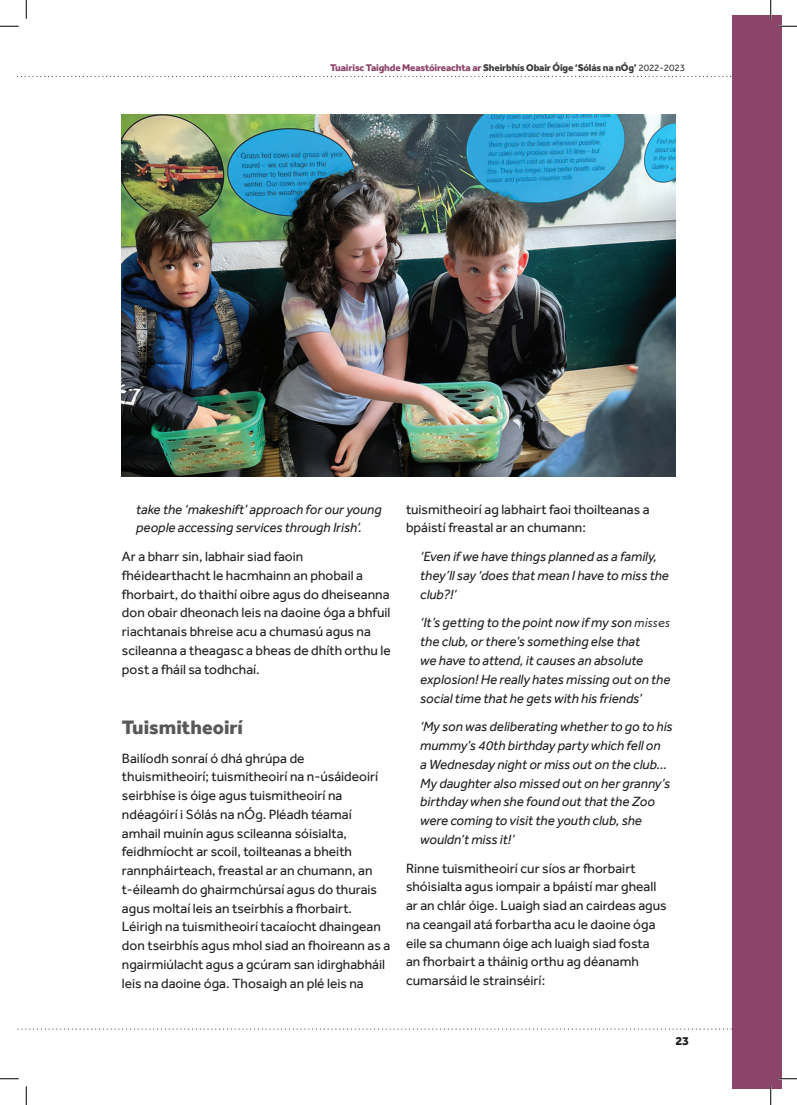
<style>
.page{position:relative;width:797px;height:1105px;background:#fff}
.page>*{position:absolute;margin:0;border:0;box-sizing:border-box;transform-origin:0 0}
.Body{font:800 20px "Effra";color:#57585a}
.Body-2{font:13.75px/18.8px "Effra";color:#231f20}
.Body-3{font:italic 13.75px/18.8px "Effra";color:#231f20}
.t1{font:800 12.5px "Effra";color:#231f20}
.t2{font:800 10px "Effra";letter-spacing:-.015em;color:#8d4469}
.s1{color:#3d3d3b}
.s2{font-weight:400;color:#3d3d3b}
.s3{font-family:"Neue Kabel"}
</style>
<div class="page">
<svg style="left:17px;top:1028px;width:714px;height:2px"></svg>
<svg style="left:17px;top:76px;width:714px;height:1px"></svg>
<div style="left:731px;top:16px;width:50px;height:1073px;background:#8d4469"></div>
<img style="left:122px;top:115px;width:553px;height:361px">
<svg style="left:0;top:25px;width:19px;height:2px"></svg>
<svg style="left:778px;top:25px;width:19px;height:2px"></svg>
<svg style="left:0;top:1078px;width:19px;height:1px"></svg>
<svg style="left:778px;top:1078px;width:19px;height:1px"></svg>
<svg style="left:25px;top:0;width:2px;height:19px"></svg>
<svg style="left:25px;top:1086px;width:2px;height:19px"></svg>
<svg style="left:770px;top:0;width:1px;height:19px"></svg>
<svg style="left:770px;top:1086px;width:1px;height:19px"></svg>
<p class="t2" style="left:330px;top:62px;width:356px">Tuairisc Taighde Meastóireachta ar <span class="s1">Sheirbhís Obair Óige ‘Sólás na nÓg’</span> <span class="s2">2022-2023</span></p>
<p class="Body-3" style="left:136px;top:500px;width:247px">take the ‘makeshift’ approach for our young people accessing services through Irish’.</p>
<p class="Body-2" style="left:122px;top:547px;width:270px">Ar a bharr sin, labhair siad faoin fhéidearthacht le hacmhainn an phobail a fhorbairt, do thaithí oibre agus do dheiseanna don obair dheonach leis na daoine óga a bhfuil riachtanais bhreise acu a chumasú agus na scileanna a theagasc a bheas de dhíth orthu le post a fháil sa todhchaí.</p>
<p class="Body" style="left:122px;top:715px;width:122px">Tuismitheoirí</p>
<p class="Body-2" style="left:122px;top:748px;width:270px">Bailíodh sonraí ó dhá ghrúpa de thuismitheoirí; tuismitheoirí na n-úsáideoirí seirbhíse is óige agus tuismitheoirí na ndéagóirí i Sólás na nÓg. Pléadh téamaí amhail muinín agus scileanna sóisialta, feidhmíocht ar scoil, toilteanas a bheith rannpháirteach, freastal ar an chumann, an t-éileamh do ghairmchúrsaí agus do thurais agus moltaí leis an tseirbhís a fhorbairt.<br>Léirigh na tuismitheoirí tacaíocht dhaingean don tseirbhís agus mhol siad an fhoireann as a ngairmiúlacht agus a gcúram san idirghabháil leis na daoine óga. Thosaigh an plé leis na</p>
<p class="Body-2" style="left:406px;top:500px;width:245px">tuismitheoirí ag labhairt faoi thoilteanas a bpáistí freastal ar an chumann:</p>
<p class="Body-3" style="left:420px;top:547px;width:250px">‘Even if we have things planned as a family, they’ll say ‘does that mean I have to miss the club?!’</p>
<p class="Body-3" style="left:420px;top:613px;width:252px">‘It’s getting to the point now if my son <span class="s3">misses </span>the club, or there’s something else that<br>we have to attend, it causes an absolute explosion! He really hates missing out on the social time that he gets with his friends’</p>
<p class="Body-3" style="left:420px;top:717px;width:254px">‘My son was deliberating whether to go to his mummy’s 40th birthday party which fell on<br>a Wednesday night or miss out on the club… My daughter also missed out on her granny’s birthday when she found out that the Zoo were coming to visit the youth club, she wouldn’t miss it!’</p>
<p class="Body-2" style="left:406px;top:858px;width:262px">Rinne tuismitheoirí cur síos ar fhorbairt shóisialta agus iompair a bpáistí mar gheall ar an chlár óige. Luaigh siad an cairdeas agus na ceangail atá forbartha acu le daoine óga eile sa chumann óige ach luaigh siad fosta an fhorbairt a tháinig orthu ag déanamh cumarsáid le strainséirí:</p>
<p class="t1" style="left:675px;top:1033px;width:15px">23</p>
</div>
